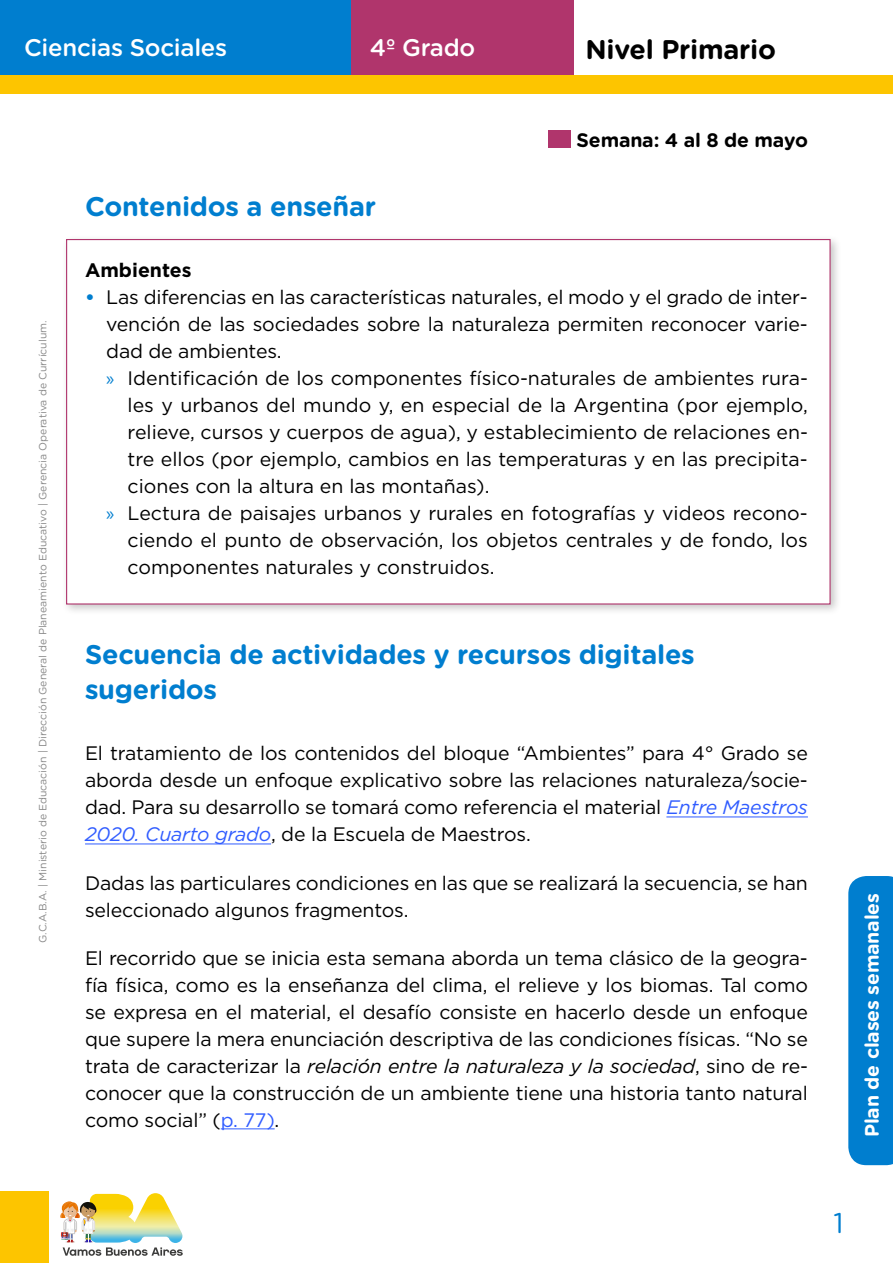
<style>
.page{position:relative;width:893px;height:1263px;background:#fff}
.page>*{position:absolute;margin:0;border:0;box-sizing:border-box;transform-origin:0 0}
.t1{font:28.5px "Gotham Rounded";color:#007ecf}
.t2{font:700 27px/34.5px "Gotham Rounded";letter-spacing:-.01em;color:#007ecf}
.t3{font:700 27px "Gotham Rounded";letter-spacing:-.01em;color:#000}
.t4{font:500 24px "Gotham Rounded";letter-spacing:-.01em;color:#fff}
.t5{font:19.5px/27px "Gotham";letter-spacing:-.01em;color:#000;text-align:justify}
.t6{font:700 19.5px "Gotham Rounded";letter-spacing:-.01em;color:#fff}
.t7{font:700 19.5px "Gotham Rounded";letter-spacing:-.01em;color:#000}
.t8{font:700 19.5px "Gotham";color:#000}
.t9{font:10.5px "Gotham Rounded";color:#878787}
.s1{font-weight:700;color:#007ecf}
.s2{font-family:"Myriad Pro";color:#007ecf}
.s3{font-style:italic;color:#305cff}
.s4{font-style:italic}
.s5{color:#305cff}
</style>
<div class="page">
<div style="left:0;top:1191px;width:48px;height:72px;background:#fdc500"></div>
<div style="left:0;top:0;width:351px;height:78px;background:#007ecf"></div>
<div style="left:351px;top:0;width:223px;height:78px;background:#b0356c"></div>
<div style="left:0;top:75px;width:893px;height:19px;background:#fdc500"></div>
<svg style="left:848px;top:876px;width:45px;height:289px;background:#0882d0"></svg>
<svg style="left:60px;top:1193px;width:123px;height:63px"></svg>
<div style="left:61px;top:234px;width:781px;height:382px;background:#000;opacity:.22"></div>
<div style="left:66px;top:239px;width:765px;height:365px;background:#fff;border:1px solid #b0356c"></div>
<hr style="left:666px;top:817px;width:142px;height:1px;background:#305cff">
<hr style="left:85px;top:844px;width:186px;height:1px;background:#305cff">
<hr style="left:221px;top:1128px;width:54px;height:1px;background:#305cff">
<div style="left:548px;top:130px;width:23px;height:18px;background:#b0356c"></div>
<p class="t4" style="left:370px;top:31px;width:107px">4º Grado</p>
<p class="t4" style="left:24px;top:31px;width:205px">Ciencias Sociales</p>
<h2 class="t3" style="left:585px;top:29px;width:192px">Nivel Primario</h2>
<p class="t9" style="left:36px;top:943px;width:624px;rotate:-90deg">G.C.A.B.A. | Ministerio de Educación | Dirección General de Planeamiento Educativo | Gerencia Operativa de Currículum.</p>
<h2 class="t2" style="left:85px;top:188px;width:293px">Contenidos a enseñar</h2>
<p class="t7" style="left:577px;top:125px;width:233px">Semana: 4 al 8 de mayo</p>
<p class="t8" style="left:85px;top:257px;width:108px">Ambientes</p>
<p class="t5" style="left:85px;top:283px;width:724px"><span class="s1">•</span> Las diferencias en las características naturales, el modo y el grado de inter-</p>
<p class="t5" style="left:106px;top:310px;width:703px">vención de las sociedades sobre la naturaleza permiten reconocer varie-</p>
<p class="t5" style="left:106px;top:337px;width:177px">dad de ambientes.</p>
<p class="t5" style="left:106px;top:364px;width:703px"><span class="s2">»</span> Identificación de los componentes físico-naturales de ambientes rura-</p>
<p class="t5" style="left:128px;top:391px;width:682px">les y urbanos del mundo y, en especial de la Argentina (por ejemplo,</p>
<p class="t5" style="left:128px;top:418px;width:682px">relieve, cursos y cuerpos de agua), y establecimiento de relaciones en-</p>
<p class="t5" style="left:128px;top:445px;width:682px">tre ellos (por ejemplo, cambios en las temperaturas y en las precipita-</p>
<p class="t5" style="left:128px;top:472px;width:363px">ciones con la altura en las montañas).</p>
<p class="t5" style="left:106px;top:499px;width:703px"><span class="s2">»</span> Lectura de paisajes urbanos y rurales en fotografías y videos recono-</p>
<p class="t5" style="left:128px;top:526px;width:682px">ciendo el punto de observación, los objetos centrales y de fondo, los</p>
<p class="t5" style="left:128px;top:553px;width:369px">componentes naturales y construidos.</p>
<h2 class="t2" style="left:85px;top:636px;width:611px">Secuencia de actividades y recursos digitales sugeridos</h2>
<p class="t5" style="left:85px;top:739px;width:724px">El tratamiento de los contenidos del bloque “Ambientes” para 4° Grado se aborda desde un enfoque explicativo sobre las relaciones naturaleza/socie&shy;dad. Para su desarrollo se tomará como referencia el material <span class="s3">Entre Maestros 2020. Cuarto grado</span>, de la Escuela de Maestros.</p>
<p class="t5" style="left:85px;top:869px;width:724px">Dadas las particulares condiciones en las que se realizará la secuencia, se han seleccionado algunos fragmentos.</p>
<p class="t5" style="left:85px;top:944px;width:724px">El recorrido que se inicia esta semana aborda un tema clásico de la geogra&shy;fía física, como es la enseñanza del clima, el relieve y los biomas. Tal como se expresa en el material, el desafío consiste en hacerlo desde un enfoque que supere la mera enunciación descriptiva de las condiciones físicas. “No se trata de caracterizar la <span class="s4">relación entre la naturaleza y la sociedad</span>, sino de re&shy;conocer que la construcción de un ambiente tiene una historia tanto natural como social” (<span class="s5">p. 77)</span>.</p>
<p class="t6" style="left:858px;top:1137px;width:246px;rotate:-90deg">Plan de clases semanales</p>
<h1 class="t1" style="left:833px;top:1203px;width:12px">1</h1>
</div>
